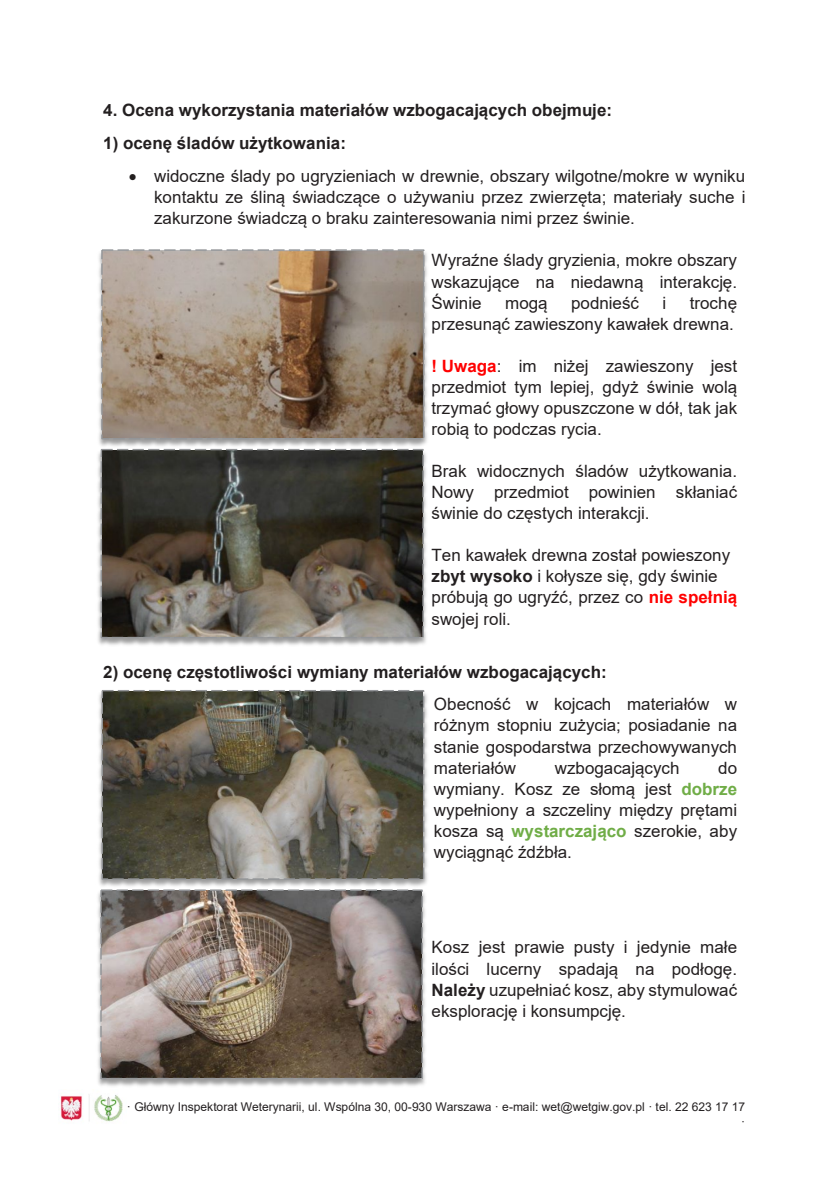
<style>
.page{position:relative;width:840px;height:1191px;background:#fff}
.page>*{position:absolute;margin:0;border:0;box-sizing:border-box;transform-origin:0 0}
.t1{font:17px/21px "Arial";color:#231f20;text-align:justify}
.t2{font:700 17px/32.4px "Arial";color:#231f20}
.t3{font:12px/15px "Arial";color:#231f20;text-align:right}
.s1{font-weight:700;color:#f00}
.s2{font-weight:700}
.s3{font-weight:400}
.s4{font-weight:700;color:#70ad47}
</style>
<div class="page">
<img style="left:60px;top:1095px;width:63px;height:27px">
<img style="left:99px;top:249px;width:328px;height:197px">
<img style="left:103px;top:251px;width:319px;height:186px">
<div style="left:101px;top:249px;width:323px;height:190px;border:1px dashed #939598"></div>
<img style="left:98px;top:448px;width:328px;height:197px">
<img style="left:103px;top:451px;width:318px;height:185px">
<div style="left:101px;top:449px;width:322px;height:189px;border:1px dashed #939598"></div>
<img style="left:99px;top:690px;width:328px;height:197px">
<img style="left:103px;top:692px;width:319px;height:185px">
<div style="left:101px;top:690px;width:323px;height:189px;border:1px dashed #939598"></div>
<img style="left:98px;top:889px;width:327px;height:197px">
<img style="left:102px;top:891px;width:318px;height:186px">
<div style="left:100px;top:889px;width:322px;height:190px;border:1px dashed #939598"></div>
<p class="t2" style="left:103px;top:94px;width:510px">4. Ocena wykorzystania materiałów wzbogacających obejmuje:</p>
<p class="t2" style="left:103px;top:127px;width:244px">1) ocenę śladów użytkowania:</p>
<p class="t1" style="left:154px;top:166px;width:592px;text-indent:-25px">• widoczne ślady po ugryzieniach w drewnie, obszary wilgotne/mokre w wyniku kontaktu ze śliną świadczące o używaniu przez zwierzęta; materiały suche i zakurzone świadczą o braku zainteresowania nimi przez świnie.</p>
<p class="t1" style="left:431px;top:250px;width:307px">Wyraźne ślady gryzienia, mokre obszary wskazujące na niedawną interakcję.<br>Świnie</p>
<p class="t1" style="left:505px;top:292px;width:44px">mogą</p>
<p class="t1" style="left:571px;top:292px;width:69px">podnieść</p>
<p class="t1" style="left:662px;top:292px;width:5px">i</p>
<p class="t1" style="left:431px;top:292px;width:307px;text-align:right">trochę<br>przesunąć zawieszony kawałek drewna.</p>
<p class="t1" style="left:431px;top:355px;width:307px"><span class="s1">! Uwaga</span>: im niżej zawieszony jest przedmiot tym lepiej, gdyż świnie wolą trzymać głowy opuszczone w dół, tak jak robią to podczas rycia.</p>
<p class="t1" style="left:431px;top:460px;width:307px">Brak widocznych śladów użytkowania.<br>Nowy przedmiot powinien skłaniać świnie do częstych interakcji.</p>
<p class="t1" style="left:431px;top:545px;width:307px;text-align:left">Ten kawałek drewna został powieszony <span class="s2">zbyt wysoko</span> i kołysze się, gdy świnie próbują go ugryźć, przez co <span class="s1">nie spełnią </span>swojej roli.</p>
<p class="t2" style="left:433px;top:656px;width:304px;text-indent:-330px">2) ocenę częstotliwości wymiany materiałów wzbogacających:<br><span class="s3">Obecność w kojcach materiałów w</span></p>
<p class="t1" style="left:433px;top:715px;width:304px">różnym stopniu zużycia; posiadanie na stanie gospodarstwa przechowywanych materiałów</p>
<p class="t1" style="left:433px;top:757px;width:304px;text-indent:284px">do wymiany. Kosz ze słomą jest <span class="s4">dobrze </span>wypełniony a szczeliny między prętami kosza są <span class="s4">wystarczająco</span> szerokie, aby wyciągnąć źdźbła.</p>
<p class="t1" style="left:554px;top:757px;width:126px">wzbogacających</p>
<p class="t1" style="left:431px;top:936px;width:307px">Kosz jest prawie pusty i jedynie małe ilości lucerny spadają na podłogę.<br><span class="s2">Należy</span> uzupełniać kosz, aby stymulować eksplorację i konsumpcję.</p>
<p class="t3" style="left:127px;top:1099px;width:619px">· Główny Inspektorat Weterynarii, ul. Wspólna 30, 00-930 Warszawa · e-mail: wet@wetgiw.gov.pl · tel. 22 623 17 17 ·</p>
</div>
